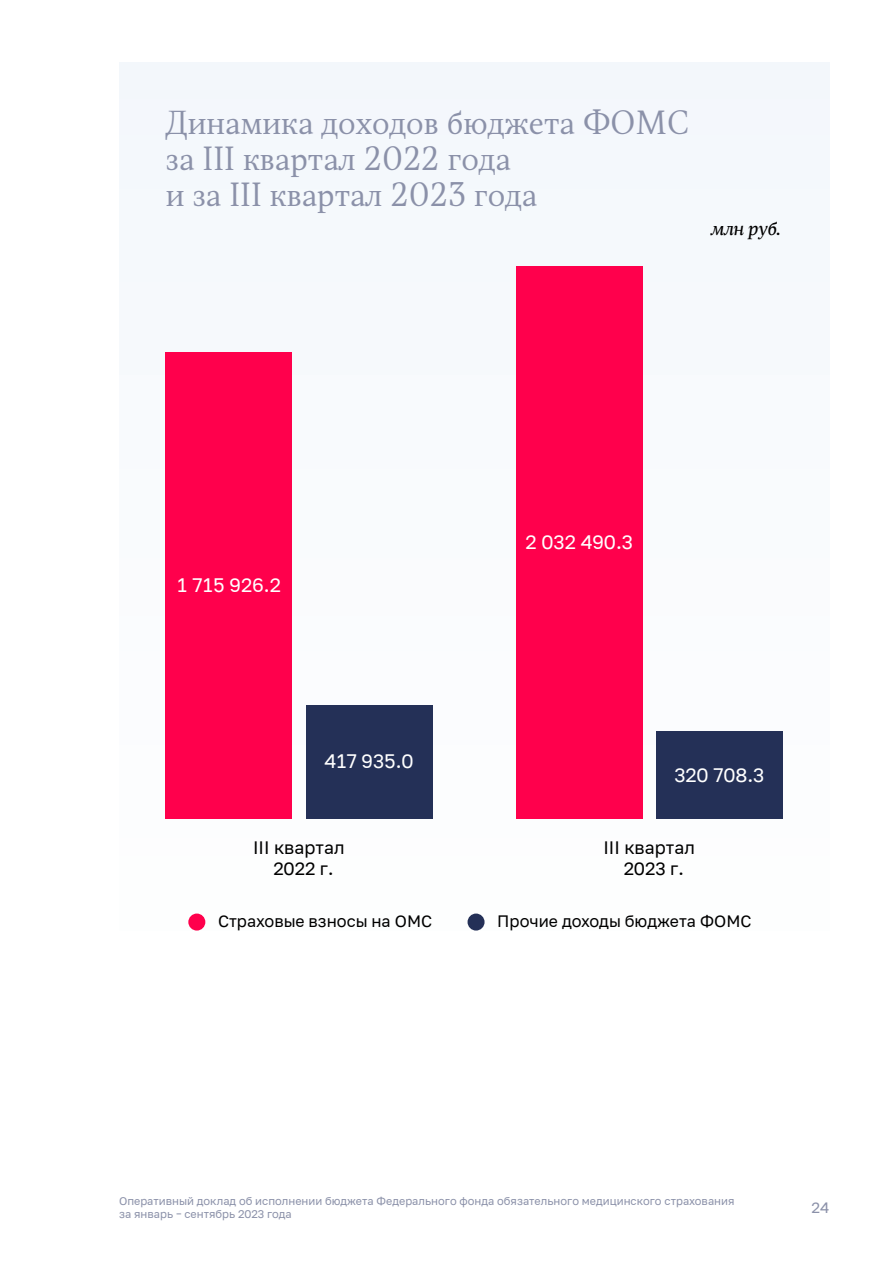
<style>
.page{position:relative;width:893px;height:1263px;background:#fff}
.page>*{position:absolute;margin:0;border:0;box-sizing:border-box;transform-origin:0 0}
.t1{font:300 30px/36px "TT Jenevers";color:#8b91a9}
.t2{font:19.5px "PT Russia Text";color:#fff}
.t3{font:18px/21.6px "PT Russia Text";color:#000;text-align:center}
.t4{font:italic 18px "TT Jenevers";color:#000}
.t5{font:16.5px "PT Russia Text";color:#000}
.t6{font:15px "PT Russia Text";color:#8b91a9}
.t7{font:11.25px/13.5px "PT Russia Text";color:#8b91a9}
</style>
<div class="page">
<div style="left:119px;top:63px;width:710px;height:914px;background:#f8fafd"></div>
<div style="left:306px;top:705px;width:126px;height:114px;background:#243057"></div>
<div style="left:656px;top:732px;width:126px;height:87px;background:#243057"></div>
<div style="left:166px;top:352px;width:126px;height:467px;background:#ff004c"></div>
<div style="left:516px;top:266px;width:126px;height:553px;background:#ff004c"></div>
<div style="left:188px;top:913px;width:17px;height:17px;background:#ff004c;border-radius:50%"></div>
<div style="left:468px;top:913px;width:17px;height:17px;background:#243057;border-radius:50%"></div>
<p class="t1" style="left:166px;top:105px;width:525px">Динамика доходов бюджета ФОМС за III квартал 2022 года<br>и за III квартал 2023 года</p>
<p class="t4" style="left:711px;top:216px;width:71px">млн руб.</p>
<p class="t2" style="left:177px;top:574px;width:105px">1 715 926.2</p>
<p class="t2" style="left:324px;top:750px;width:91px">417 935.0</p>
<p class="t2" style="left:525px;top:531px;width:109px">2 032 490.3</p>
<p class="t2" style="left:674px;top:764px;width:92px">320 708.3</p>
<p class="t3" style="left:253px;top:836px;width:93px">III квартал<br>2022 г.</p>
<p class="t3" style="left:603px;top:836px;width:93px">III квартал<br>2023 г.</p>
<p class="t5" style="left:218px;top:912px;width:216px">Страховые взносы на ОМС</p>
<p class="t5" style="left:497px;top:912px;width:256px">Прочие доходы бюджета ФОМС</p>
<p class="t7" style="left:119px;top:1194px;width:617px">Оперативный доклад об исполнении бюджета Федерального фонда обязательного медицинского страхования за январь – сентябрь 2023 года</p>
<h3 class="t6" style="left:811px;top:1199px;width:19px">24</h3>
</div>
